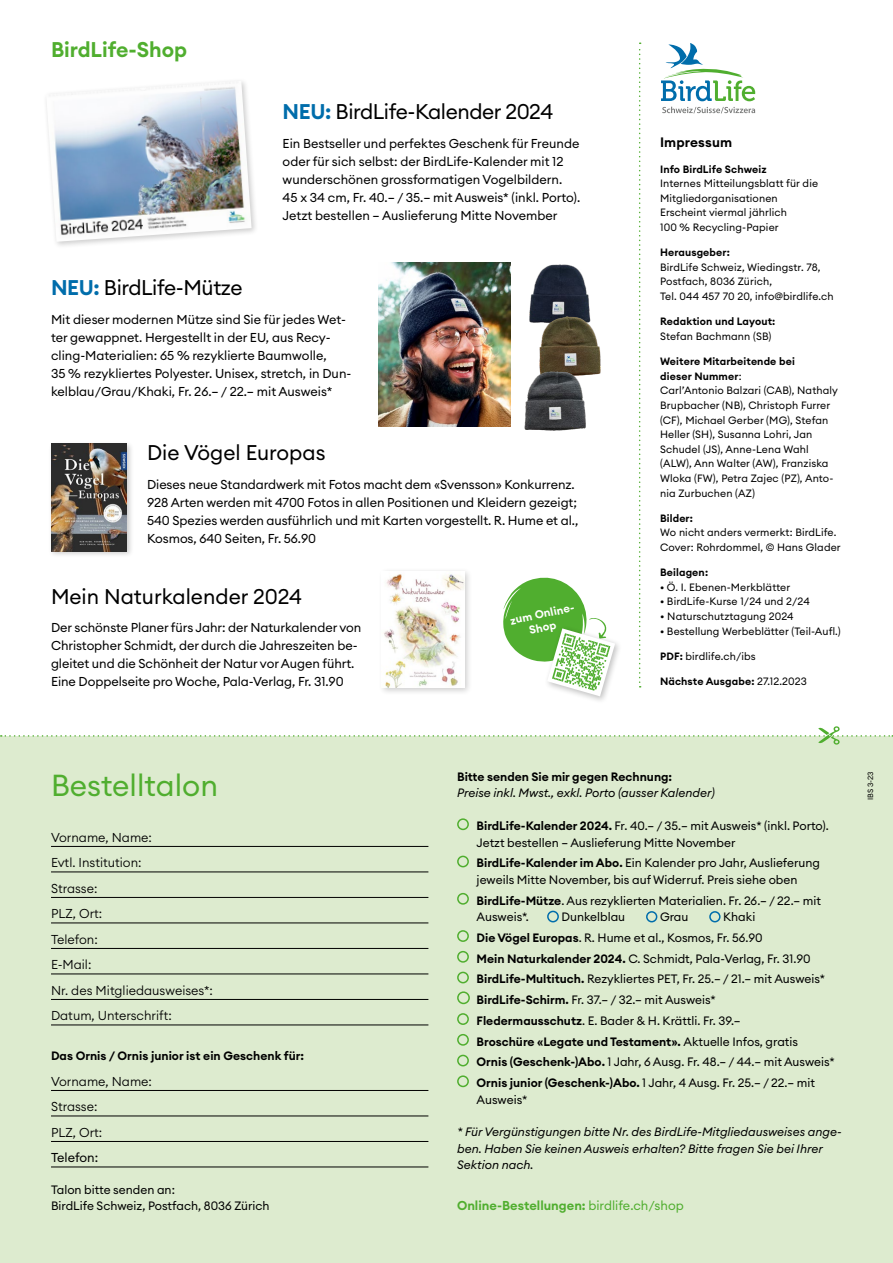
<style>
.page{position:relative;width:893px;height:1263px;background:#fff}
.page>*{position:absolute;margin:0;border:0;box-sizing:border-box;transform-origin:0 0}
.t1{font:30px "Euclid Circular A";color:#50ae2f}
.t2{font:21px "Euclid Circular A";letter-spacing:-.02em;color:#000}
.t3{font:21px "Euclid Circular A";color:#000}
.t4{font:600 21px "Euclid Circular A";letter-spacing:-.005em;color:#50ae2f}
.t5{font:600 13.5px "Euclid Circular A";letter-spacing:.01em;color:#000}
.t6{font:12.75px/18px "Euclid Circular A";letter-spacing:-.005em;color:#000}
.t7{font:300 12.75px/25.5px "Euclid Circular A";color:#000}
.t8{font:600 12.75px "Euclid Circular A";color:#50ae2f}
.t9{font:12px/20.7px "Euclid Circular A";color:#000}
.t10{font:italic 12px/16.5px "Euclid Circular A";color:#000}
.t11{font:600 12px "Euclid Circular A";color:#000}
.t12{font:600 11.25px/13.2px "Euclid Circular A";color:#fff;text-align:center}
.t13{font:10.5px/14.7px "Euclid Circular A";letter-spacing:.01em;color:#000}
.t14{font:600 10.5px "Euclid Circular A";letter-spacing:.01em;color:#000}
.t15{font:7.5px "Euclid Circular A";color:#000}
.s1{font-weight:600;color:#006dab}
.s2{font-weight:600}
.s3{font-weight:400}
</style>
<div class="page">
<svg style="left:639px;top:43px;width:2px;height:644px"></svg>
<div style="left:544px;top:625px;width:79px;height:79px;background:#000;opacity:.25"></div>
<svg style="left:503px;top:577px;width:112px;height:119px"></svg>
<svg style="left:661px;top:43px;width:94px;height:58px"></svg>
<svg style="left:662px;top:107px;width:93px;height:6px"></svg>
<img style="left:378px;top:263px;width:132px;height:163px">
<img style="left:529px;top:264px;width:61px;height:59px">
<img style="left:539px;top:315px;width:62px;height:60px">
<img style="left:524px;top:370px;width:63px;height:61px">
<div style="left:43px;top:78px;width:216px;height:171px;background:#000;opacity:.2"></div>
<img style="left:46px;top:81px;width:206px;height:161px">
<div style="left:378px;top:567px;width:95px;height:129px;background:#000;opacity:.2"></div>
<img style="left:382px;top:571px;width:83px;height:116px">
<div style="left:48px;top:441px;width:86px;height:117px;background:#000;opacity:.2"></div>
<img style="left:51px;top:444px;width:76px;height:107px">
<div style="left:0;top:737px;width:893px;height:526px;background:#ddebcf"></div>
<hr style="left:51px;top:846px;width:377px;height:1px;background:#000">
<hr style="left:51px;top:871px;width:377px;height:1px;background:#000">
<hr style="left:51px;top:897px;width:377px;height:1px;background:#000">
<hr style="left:51px;top:922px;width:377px;height:1px;background:#000">
<hr style="left:51px;top:948px;width:377px;height:1px;background:#000">
<hr style="left:51px;top:973px;width:377px;height:1px;background:#000">
<hr style="left:51px;top:999px;width:377px;height:1px;background:#000">
<hr style="left:51px;top:1024px;width:377px;height:1px;background:#000">
<hr style="left:51px;top:1090px;width:377px;height:1px;background:#000">
<hr style="left:51px;top:1115px;width:377px;height:1px;background:#000">
<hr style="left:51px;top:1141px;width:377px;height:1px;background:#000">
<hr style="left:51px;top:1166px;width:377px;height:1px;background:#000">
<div style="left:457px;top:818px;width:12px;height:12px;border:2px solid #50ae2f;border-radius:50%"></div>
<div style="left:457px;top:856px;width:12px;height:11px;border:2px solid #50ae2f;border-radius:50%"></div>
<div style="left:457px;top:893px;width:12px;height:12px;border:2px solid #50ae2f;border-radius:50%"></div>
<div style="left:547px;top:911px;width:12px;height:11px;border:2px solid #006dab;border-radius:50%"></div>
<div style="left:646px;top:911px;width:11px;height:11px;border:2px solid #006dab;border-radius:50%"></div>
<div style="left:709px;top:911px;width:12px;height:11px;border:2px solid #006dab;border-radius:50%"></div>
<div style="left:457px;top:930px;width:12px;height:12px;border:2px solid #50ae2f;border-radius:50%"></div>
<div style="left:457px;top:951px;width:12px;height:12px;border:2px solid #50ae2f;border-radius:50%"></div>
<div style="left:457px;top:972px;width:12px;height:11px;border:2px solid #50ae2f;border-radius:50%"></div>
<div style="left:457px;top:991px;width:13px;height:13px;border:2px solid #50ae2f;border-radius:50%"></div>
<div style="left:457px;top:1013px;width:12px;height:12px;border:2px solid #50ae2f;border-radius:50%"></div>
<div style="left:457px;top:1034px;width:12px;height:12px;border:2px solid #50ae2f;border-radius:50%"></div>
<div style="left:457px;top:1055px;width:12px;height:11px;border:2px solid #50ae2f;border-radius:50%"></div>
<div style="left:457px;top:1075px;width:12px;height:12px;border:2px solid #50ae2f;border-radius:50%"></div>
<svg style="left:1px;top:726px;width:892px;height:19px"></svg>
<h2 class="t4" style="left:51px;top:36px;width:138px">BirdLife-Shop</h2>
<h2 class="t2" style="left:283px;top:98px;width:272px"><span class="s1">NEU:</span> BirdLife-Kalender 2024</h2>
<p class="t6" style="left:283px;top:134px;width:299px">Ein Bestseller und perfektes Geschenk für Freunde oder für sich selbst: der BirdLife-Kalender mit 12 wunderschönen grossformatigen Vogelbildern.<br>45 x 34 cm, Fr. 40.– / 35.– mit Ausweis* (inkl. Porto).<br>Jetzt bestellen – Auslieferung Mitte November</p>
<h2 class="t2" style="left:51px;top:274px;width:193px"><span class="s1">NEU:</span> BirdLife-Mütze</h2>
<p class="t6" style="left:51px;top:310px;width:302px">Mit dieser modernen Mütze sind Sie für jedes Wet&shy;ter gewappnet. Hergestellt in der EU, aus Recy&shy;cling-Materialien: 65 % rezyklierte Baumwolle,<br>35 % rezykliertes Polyester. Unisex, stretch, in Dun&shy;kelblau/Grau/Khaki, Fr. 26.– / 22.– mit Ausweis*</p>
<h2 class="t3" style="left:147px;top:439px;width:180px">Die Vögel Europas</h2>
<p class="t6" style="left:147px;top:475px;width:433px">Dieses neue Standardwerk mit Fotos macht dem «Svensson» Konkurrenz.<br>928 Arten werden mit 4700 Fotos in allen Positionen und Kleidern gezeigt; 540 Spezies werden ausführlich und mit Karten vorgestellt. R. Hume et al., Kosmos, 640 Seiten, Fr. 56.90</p>
<h2 class="t3" style="left:51px;top:583px;width:253px">Mein Naturkalender 2024</h2>
<p class="t6" style="left:51px;top:619px;width:312px">Der schönste Planer fürs Jahr: der Naturkalender von Christopher Schmidt, der durch die Jahreszeiten be&shy;gleitet und die Schönheit der Natur vor Augen führt.<br>Eine Doppelseite pro Woche, Pala-Verlag, Fr. 31.90</p>
<p class="t12" style="left:509px;top:614px;width:68px;rotate:-12deg">zum Online-<br>Shop</p>
<p class="t5" style="left:660px;top:134px;width:74px">Impressum</p>
<p class="t14" style="left:660px;top:162px;width:108px">Info BirdLife Schweiz</p>
<p class="t13" style="left:660px;top:176px;width:159px">Internes Mitteilungsblatt für die<br>Mitgliedorganisationen<br>Erscheint viermal jährlich<br>100 % Recycling-Papier</p>
<p class="t14" style="left:660px;top:246px;width:71px">Herausgeber:</p>
<p class="t13" style="left:660px;top:260px;width:175px">BirdLife Schweiz, Wiedingstr. 78,<br>Postfach, 8036 Zürich,<br>Tel. 044 457 70 20, info@birdlife.ch</p>
<p class="t14" style="left:660px;top:315px;width:117px">Redaktion und Layout:</p>
<p class="t13" style="left:660px;top:329px;width:113px">Stefan Bachmann (SB)</p>
<p class="t13" style="left:660px;top:354px;width:179px"><span class="s2">Weitere Mitarbeitende bei<br>dieser Nummer</span>:<br>Carl’Antonio Balzari (CAB), Nathaly<br>Brupbacher (NB), Christoph Furrer (CF), Michael Gerber (MG), Stefan<br>Heller (SH), Susanna Lohri, Jan<br>Schudel (JS), Anne-Lena Wahl (ALW), Ann Walter (AW), Franziska<br>Wloka (FW), Petra Zajec (PZ), Anto&shy;nia Zurbuchen (AZ)</p>
<p class="t14" style="left:660px;top:511px;width:34px">Bilder:</p>
<p class="t13" style="left:660px;top:525px;width:182px">Wo nicht anders vermerkt: BirdLife.<br>Cover: Rohrdommel, © Hans Glader</p>
<p class="t14" style="left:660px;top:566px;width:49px">Beilagen:</p>
<p class="t13" style="left:660px;top:580px;width:132px"><span class="s2">•</span> Ö. I. Ebenen-Merkblätter</p>
<p class="t13" style="left:660px;top:594px;width:151px"><span class="s2">•</span> BirdLife-Kurse 1/24 und 2/24</p>
<p class="t13" style="left:660px;top:609px;width:135px">• Naturschutztagung 2024</p>
<p class="t13" style="left:660px;top:623px;width:182px"><span class="s2">•</span> Bestellung Werbeblätter (Teil-Aufl.)</p>
<p class="t13" style="left:660px;top:649px;width:97px"><span class="s2">PDF:</span> birdlife.ch/ibs</p>
<p class="t14" style="left:660px;top:674px;width:148px">Nächste Ausgabe: <span class="s3">27.12.2023</span></p>
<h1 class="t1" style="left:51px;top:765px;width:168px">Bestelltalon</h1>
<p class="t7" style="left:51px;top:824px;width:163px">Vorname, Name:<br>Evtl. Institution:<br>Strasse:<br>PLZ, Ort:<br>Telefon:<br>E-Mail:<br>Nr. des Mitgliedausweises*:<br>Datum, Unterschrift:</p>
<p class="t11" style="left:51px;top:1048px;width:255px">Das Ornis / Ornis junior ist ein Geschenk für:</p>
<p class="t7" style="left:51px;top:1068px;width:102px">Vorname, Name:<br>Strasse:<br>PLZ, Ort:</p>
<p class="t6" style="left:51px;top:1149px;width:49px">Telefon:</p>
<p class="t9" style="left:51px;top:1181px;width:220px;line-height:15.8px">Talon bitte senden an:<br>BirdLife Schweiz, Postfach, 8036 Zürich</p>
<p class="t6" style="left:51px;top:1196px;width:13px">12</p>
<p class="t11" style="left:457px;top:769px;width:217px">Bitte senden Sie mir gegen Rechnung:</p>
<p class="t10" style="left:457px;top:784px;width:259px">Preise inkl. Mwst., exkl. Porto (ausser Kalender)</p>
<p class="t9" style="left:477px;top:817px;width:354px;line-height:16.5px"><span class="s2">BirdLife-Kalender 2024.</span> Fr. 40.– / 35.– mit Ausweis* (inkl. Porto).<br>Jetzt bestellen – Auslieferung Mitte November</p>
<p class="t9" style="left:477px;top:855px;width:345px;line-height:16.5px"><span class="s2">BirdLife-Kalender im Abo.</span> Ein Kalender pro Jahr, Auslieferung jeweils Mitte November, bis auf Widerruf. Preis siehe oben</p>
<p class="t9" style="left:477px;top:892px;width:346px;line-height:16.5px"><span class="s2">BirdLife-Mütze</span>. Aus rezyklierten Materialien. Fr. 26.– / 22.– mit<br>Ausweis*.</p>
<p class="t9" style="left:477px;top:906px;width:360px;text-indent:247px">Khaki<br><span class="s2">Die Vögel Europas</span>. R. Hume et al., Kosmos, Fr. 56.90<br><span class="s2">Mein Naturkalender 2024.</span> C. Schmidt, Pala-Verlag, Fr. 31.90<br><span class="s2">BirdLife-Multituch.</span> Rezykliertes PET, Fr. 25.– / 21.– mit Ausweis* <span class="s2">BirdLife-Schirm.</span> Fr. 37.– / 32.– mit Ausweis*<br><span class="s2">Fledermausschutz</span>. E. Bader &amp; H. Krättli. Fr. 39.–<br><span class="s2">Broschüre «Legate und Testament».</span> Aktuelle Infos, gratis<br><span class="s2">Ornis (Geschenk-)Abo.</span> 1 Jahr, 6 Ausg. Fr. 48.– / 44.– mit Ausweis* <span class="s2">Ornis junior (Geschenk-)Abo.</span> 1 Jahr, 4 Ausg. Fr. 25.– / 22.– mit</p>
<p class="t9" style="left:477px;top:1089px;width:52px">Ausweis*</p>
<p class="t10" style="left:457px;top:1124px;width:386px">* Für Vergünstigungen bitte Nr. des BirdLife-Mitgliedausweises ange&shy;ben. Haben Sie keinen Ausweis erhalten? Bitte fragen Sie bei Ihrer<br>Sektion nach.</p>
<p class="t8" style="left:457px;top:1197px;width:228px">Online-Bestellungen: <span class="s3">birdlife.ch/shop</span></p>
<p class="t9" style="left:561px;top:906px;width:65px">Dunkelblau</p>
<p class="t9" style="left:660px;top:906px;width:30px">Grau</p>
<p class="t15" style="left:865px;top:800px;width:30px;rotate:-90deg">IBS 3-23</p>
</div>
